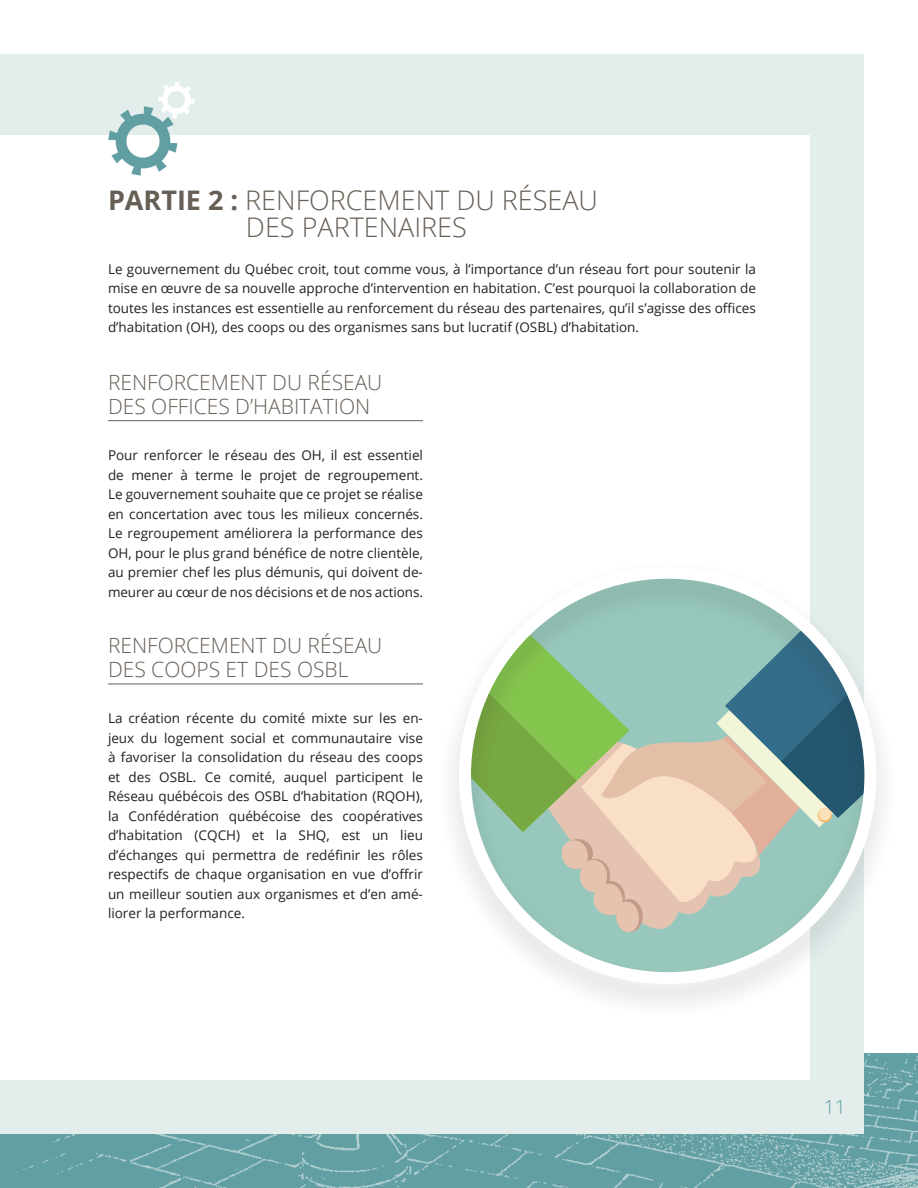
<style>
.page{position:relative;width:918px;height:1188px;background:#fff}
.page>*{position:absolute;margin:0;border:0;box-sizing:border-box;transform-origin:0 0}
.t1{font:300 27px/27px "Open Sans";color:#675e55;text-align:center}
.t2{font:300 21px/24px "Open Sans";color:#675e55}
.t3{font:300 19.5px "Open Sans";color:#629fa3}
.t4{font:13.5px/19.5px "Open Sans";color:#231f20;text-align:justify}
.s1{font-weight:700}
</style>
<div class="page">
<img style="left:0;top:1053px;width:918px;height:135px">
<div style="left:0;top:54px;width:864px;height:1080px;background:#e2edec"></div>
<div style="left:0;top:135px;width:810px;height:945px;background:#fff"></div>
<hr style="left:108px;top:420px;width:315px;height:1px;background:#675e55">
<hr style="left:108px;top:684px;width:315px;height:1px;background:#675e55">
<svg style="left:108px;top:81px;width:87px;height:95px"></svg>
<div style="left:437px;top:558px;width:462px;height:462px;background:#231f20;opacity:.2"></div>
<div style="left:459px;top:567px;width:417px;height:417px;border:12px solid #fff;border-radius:50%"></div>
<h2 class="t1" style="left:108px;top:186px;width:492px"><span class="s1">PARTIE 2 :</span> RENFORCEMENT DU RÉSEAU<br>DES PARTENAIRES</h2>
<p class="t4" style="left:108px;top:259px;width:650px">Le gouvernement du Québec croit, tout comme vous, à l’importance d’un réseau fort pour soutenir la mise en œuvre de sa nouvelle approche d’intervention en habitation. C’est pourquoi la collaboration de toutes les instances est essentielle au renforcement du réseau des partenaires, qu’il s’agisse des offices d’habitation (OH), des coops ou des organismes sans but lucratif (OSBL) d’habitation.</p>
<h3 class="t2" style="left:108px;top:370px;width:276px">RENFORCEMENT DU RÉSEAU<br>DES OFFICES D’HABITATION</h3>
<p class="t4" style="left:108px;top:445px;width:317px">Pour renforcer le réseau des OH, il est essentiel de mener à terme le projet de regroupement.<br>Le gouvernement souhaite que ce projet se réalise en concertation avec tous les milieux concernés.<br>Le regroupement améliorera la performance des OH, pour le plus grand bénéfice de notre clientèle, au premier chef les plus démunis, qui doivent de&shy;meurer au cœur de nos décisions et de nos actions.</p>
<h3 class="t2" style="left:108px;top:633px;width:276px">RENFORCEMENT DU RÉSEAU<br>DES COOPS ET DES OSBL</h3>
<p class="t4" style="left:108px;top:709px;width:317px">La création récente du comité mixte sur les en&shy;jeux du logement social et communautaire vise à favoriser la consolidation du réseau des coops et des OSBL. Ce comité, auquel participent le Réseau québécois des OSBL d’habitation (RQOH), la Confédération québécoise des coopératives d’habitation (CQCH) et la SHQ, est un lieu d’échanges qui permettra de redéfinir les rôles respectifs de chaque organisation en vue d’offrir un meilleur soutien aux organismes et d’en amé&shy;liorer la performance.</p>
<h3 class="t3" style="left:824px;top:1094px;width:24px">11</h3>
</div>
